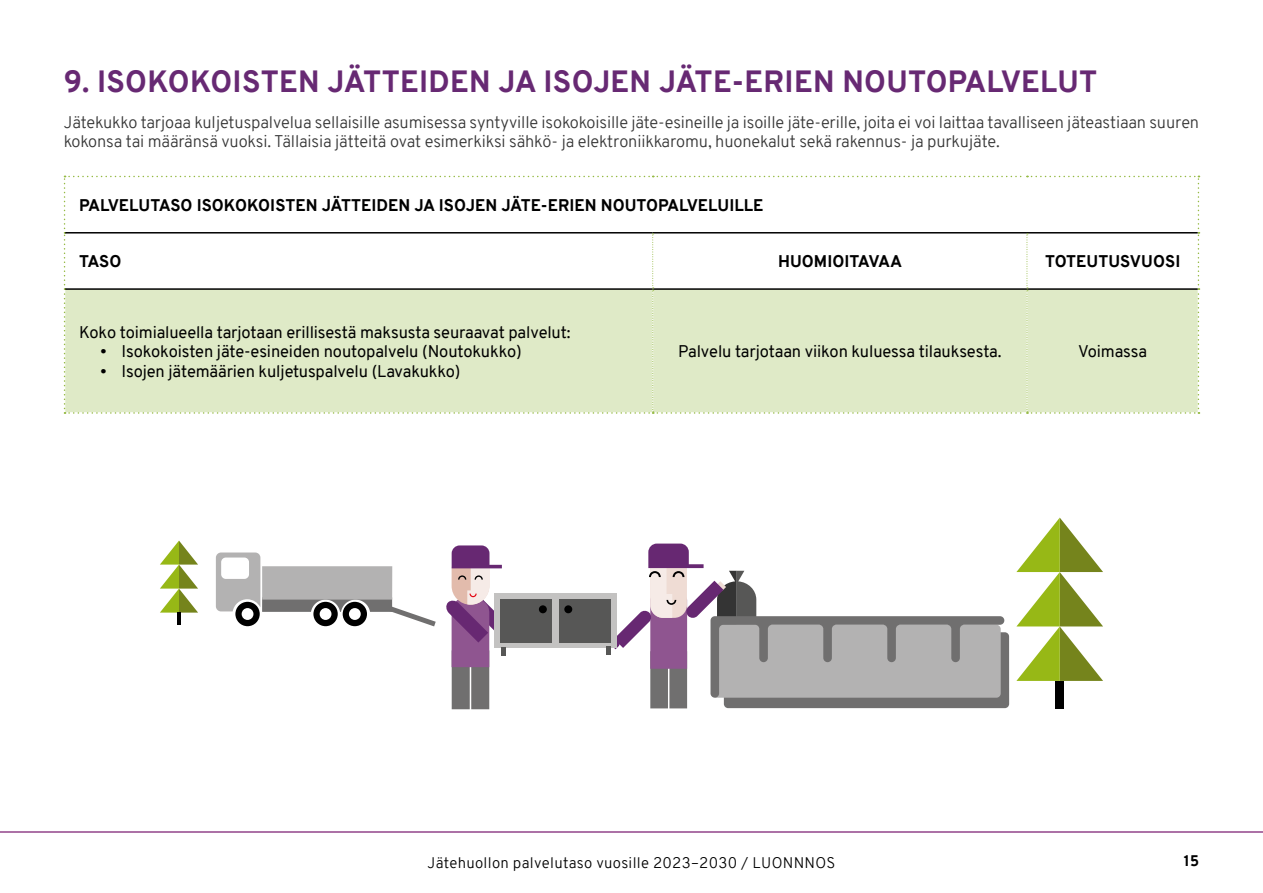
<style>
.page{position:relative;width:1263px;height:893px;background:#fff}
.page>*{position:absolute;margin:0;border:0;box-sizing:border-box;transform-origin:0 0}
.Otsikko_1{font:800 30px "Overpass";letter-spacing:.01em;color:#672973}
.Leipäteksti{font:300 16.5px/19.5px "Overpass";letter-spacing:-.01em;color:#353535}
.Taulukon_leipäteksti{font:16.5px "Overpass";letter-spacing:-.01em;color:#000}
.Taso_otsikko{font:800 16.5px "Overpass";color:#000}
.Huomioitavaa{font:16.5px "Overpass";letter-spacing:-.01em;color:#000}
.Huomioitavaa_otsikko{font:800 16.5px "Overpass";color:#000}
.t1{font:300 15px "Overpass";letter-spacing:.02em;color:#000}
.t2{font:800 15px "Overpass";color:#000}
</style>
<div class="page">
<hr style="left:0;top:832px;width:1263px;height:1px;background:#ac71a6">
<svg style="left:216px;top:552px;width:220px;height:74px"></svg>
<svg style="left:64px;top:176px;width:1135px;height:238px"></svg>
<svg style="left:160px;top:541px;width:38px;height:72px"></svg>
<hr style="left:177px;top:613px;width:4px;height:12px;background:#000">
<svg style="left:1016px;top:518px;width:87px;height:163px"></svg>
<div style="left:1055px;top:681px;width:9px;height:27px;background:#000"></div>
<svg style="left:614px;top:544px;width:390px;height:164px"></svg>
<svg style="left:446px;top:545px;width:56px;height:164px"></svg>
<div style="left:494px;top:593px;width:123px;height:55px;background:#c3c2c1"></div>
<div style="left:501px;top:599px;width:51px;height:43px;background:#575756"></div>
<div style="left:559px;top:599px;width:52px;height:43px;background:#575756"></div>
<div style="left:539px;top:605px;width:8px;height:8px;background:#000;border-radius:50%"></div>
<div style="left:564px;top:605px;width:8px;height:8px;background:#000;border-radius:50%"></div>
<div style="left:501px;top:647px;width:5px;height:9px;background:#575756"></div>
<div style="left:606px;top:647px;width:5px;height:8px;background:#575756"></div>
<h2 class="Otsikko_1" style="left:64px;top:60px;width:1035px">9. ISOKOKOISTEN JÄTTEIDEN JA ISOJEN JÄTE-ERIEN NOUTOPALVELUT</h2>
<p class="Leipäteksti" style="left:64px;top:112px;width:1137px">Jätekukko tarjoaa kuljetuspalvelua sellaisille asumisessa syntyville isokokoisille jäte-esineille ja isoille jäte-erille, joita ei voi laittaa tavalliseen jäteastiaan suuren kokonsa tai määränsä vuoksi. Tällaisia jätteitä ovat esimerkiksi sähkö- ja elektroniikkaromu, huonekalut sekä rakennus- ja purkujäte.</p>
<h3 class="Taso_otsikko" style="left:79px;top:193px;width:686px">PALVELUTASO ISOKOKOISTEN JÄTTEIDEN JA ISOJEN JÄTE-ERIEN NOUTOPALVELUILLE</h3>
<h3 class="Taso_otsikko" style="left:79px;top:250px;width:44px">TASO</h3>
<p class="Huomioitavaa_otsikko" style="left:778px;top:250px;width:126px">HUOMIOITAVAA</p>
<p class="Huomioitavaa_otsikko" style="left:1045px;top:250px;width:137px">TOTEUTUSVUOSI</p>
<p class="Taulukon_leipäteksti" style="left:79px;top:320px;width:493px">Koko toimialueella tarjotaan erillisestä maksusta seuraavat palvelut:</p>
<p class="Taulukon_leipäteksti" style="left:100px;top:340px;width:423px">• Isokokoisten jäte-esineiden noutopalvelu (Noutokukko)</p>
<p class="Taulukon_leipäteksti" style="left:100px;top:359px;width:362px">• Isojen jätemäärien kuljetuspalvelu (Lavakukko)</p>
<p class="Huomioitavaa" style="left:678px;top:340px;width:325px">Palvelu tarjotaan viikon kuluessa tilauksesta.</p>
<p class="Huomioitavaa" style="left:1078px;top:340px;width:70px">Voimassa</p>
<p class="t1" style="left:427px;top:852px;width:409px">Jätehuollon palvelutaso vuosille 2023–2030 / LUONNNOS</p>
<p class="t2" style="left:1184px;top:850px;width:17px">15</p>
</div>
